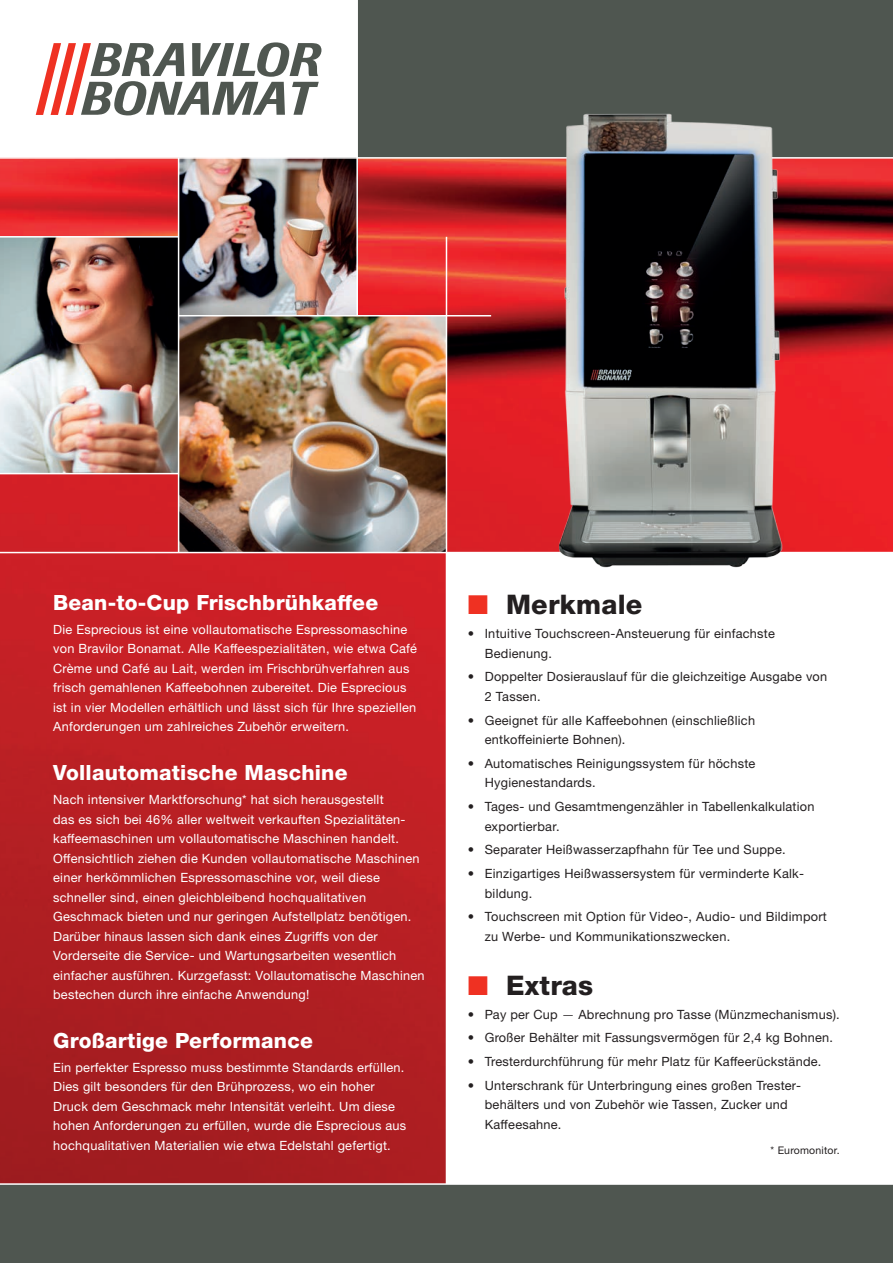
<style>
.page{position:relative;width:893px;height:1263px;background:#fff}
.page>*{position:absolute;margin:0;border:0;box-sizing:border-box;transform-origin:0 0}
.t1{font:800 27px "Helvetica Neue LTW1 G";letter-spacing:.01em;color:#231f20}
.t2{font:800 21px "Helvetica Neue LTW1 G";letter-spacing:.01em;color:#fff}
.t3{font:12.75px/19.5px "Helvetica Neue LTW1 G";letter-spacing:.02em;color:#fff}
.t4{font:12.75px/19.5px "Helvetica Neue LTW1 G";letter-spacing:.02em;color:#231f20}
.t5{font:10.5px "Helvetica Neue LTW1 G";letter-spacing:.02em;color:#231f20}
.s1{color:#ef3122}
.s2{font-weight:300}
</style>
<div class="page">
<img style="left:0;top:159px;width:893px;height:1024px">
<div style="left:357px;top:0;width:536px;height:158px;background:#4f5650"></div>
<div style="left:0;top:1184px;width:893px;height:79px;background:#4f5650"></div>
<div style="left:446px;top:552px;width:447px;height:632px;background:#fff"></div>
<svg style="left:36px;top:42px;width:285px;height:73px"></svg>
<img style="left:179px;top:316px;width:267px;height:236px">
<img style="left:0;top:238px;width:178px;height:235px">
<img style="left:179px;top:159px;width:177px;height:156px">
<hr style="left:892px;top:1026px;width:1px;height:158px;background:#ccd1ce">
<hr style="left:0;top:1183px;width:893px;height:2px;background:#fff">
<hr style="left:0;top:157px;width:893px;height:2px;background:#fff">
<hr style="left:178px;top:158px;width:1px;height:394px;background:#fff">
<hr style="left:356px;top:0;width:2px;height:316px;background:#fff">
<hr style="left:179px;top:315px;width:312px;height:1px;background:#fff">
<hr style="left:446px;top:237px;width:1px;height:947px;background:#fff">
<hr style="left:0;top:552px;width:893px;height:1px;background:#fff">
<hr style="left:0;top:473px;width:179px;height:1px;background:#fff">
<hr style="left:0;top:236px;width:179px;height:2px;background:#fff">
<img style="left:541px;top:113px;width:257px;height:455px">
<h2 class="t2" style="left:53px;top:590px;width:326px">Bean-to-Cup Frischbrühkaffee</h2>
<p class="t3" style="left:53px;top:619px;width:365px">Die Esprecious ist eine vollautomatische Espressomaschine von Bravilor Bonamat. Alle Kaffeespezialitäten, wie etwa Café Crème und Café au Lait, werden im Frischbrühverfahren aus frisch gemahlenen Kaffeebohnen zubereitet. Die Esprecious ist in vier Modellen erhältlich und lässt sich für Ihre speziellen Anforderungen um zahlreiches Zubehör erweitern.</p>
<h2 class="t2" style="left:53px;top:760px;width:296px">Vollautomatische Maschine</h2>
<p class="t3" style="left:53px;top:790px;width:373px">Nach intensiver Marktforschung* hat sich herausgestellt<br>das es sich bei 46% aller weltweit verkauften Spezialitäten&shy;kaffeemaschinen um vollautomatische Maschinen handelt.<br>Offensichtlich ziehen die Kunden vollautomatische Maschinen einer herkömmlichen Espressomaschine vor, weil diese schneller sind, einen gleichbleibend hochqualitativen Geschmack bieten und nur geringen Aufstellplatz benötigen.<br>Darüber hinaus lassen sich dank eines Zugriffs von der Vorderseite die Service- und Wartungsarbeiten wesentlich einfacher ausführen. Kurzgefasst: Vollautomatische Maschinen bestechen durch ihre einfache Anwendung!</p>
<h2 class="t2" style="left:53px;top:1028px;width:261px">Großartige Performance</h2>
<p class="t3" style="left:53px;top:1057px;width:355px">Ein perfekter Espresso muss bestimmte Standards erfüllen.<br>Dies gilt besonders für den Brühprozess, wo ein hoher Druck dem Geschmack mehr Intensität verleiht. Um diese hohen Anforderungen zu erfüllen, wurde die Esprecious aus hochqualitativen Materialien wie etwa Edelstahl gefertigt.</p>
<h1 class="t1" style="left:468px;top:589px;width:176px"><span class="s1">■</span> Merkmale</h1>
<p class="t4" style="left:485px;top:624px;width:292px;text-indent:-17px">• Intuitive Touchscreen-Ansteuerung für einfachste<br>Bedienung.</p>
<p class="t4" style="left:485px;top:667px;width:344px;text-indent:-17px">• Doppelter Dosierauslauf für die gleichzeitige Ausgabe von<br>2 Tassen.</p>
<p class="t4" style="left:485px;top:710px;width:272px;text-indent:-17px">• Geeignet für alle Kaffeebohnen (einschließlich entkoffeinierte Bohnen).</p>
<p class="t4" style="left:485px;top:753px;width:272px;text-indent:-17px">• Automatisches Reinigungssystem für höchste<br>Hygienestandards.</p>
<p class="t4" style="left:485px;top:797px;width:331px;text-indent:-17px">• Tages- und Gesamtmengenzähler in Tabellenkalkulation exportierbar.</p>
<p class="t4" style="left:468px;top:840px;width:319px">• Separater Heißwasserzapfhahn für Tee und Suppe.</p>
<p class="t4" style="left:485px;top:864px;width:321px;text-indent:-17px">• Einzigartiges Heißwassersystem für verminderte Kalk&shy;bildung.</p>
<p class="t4" style="left:485px;top:907px;width:344px;text-indent:-17px">• Touchscreen mit Option für Video-, Audio- und Bildimport zu Werbe- und Kommunikationszwecken.</p>
<h1 class="t1" style="left:468px;top:969px;width:127px"><span class="s1">■</span> Extras</h1>
<p class="t4" style="left:468px;top:1004px;width:374px">• Pay per Cup <span class="s2">—</span> Abrechnung pro Tasse (Münzmechanismus).</p>
<p class="t4" style="left:468px;top:1028px;width:367px">• Großer Behälter mit Fassungsvermögen für 2,4 kg Bohnen.</p>
<p class="t4" style="left:468px;top:1052px;width:355px">• Tresterdurchführung für mehr Platz für Kaffeerückstände.</p>
<p class="t4" style="left:485px;top:1075px;width:318px;text-indent:-17px">• Unterschrank für Unterbringung eines großen Trester&shy;behälters und von Zubehör wie Tassen, Zucker und<br>Kaffeesahne.</p>
<p class="t5" style="left:771px;top:1144px;width:71px">* Euromonitor.</p>
</div>
